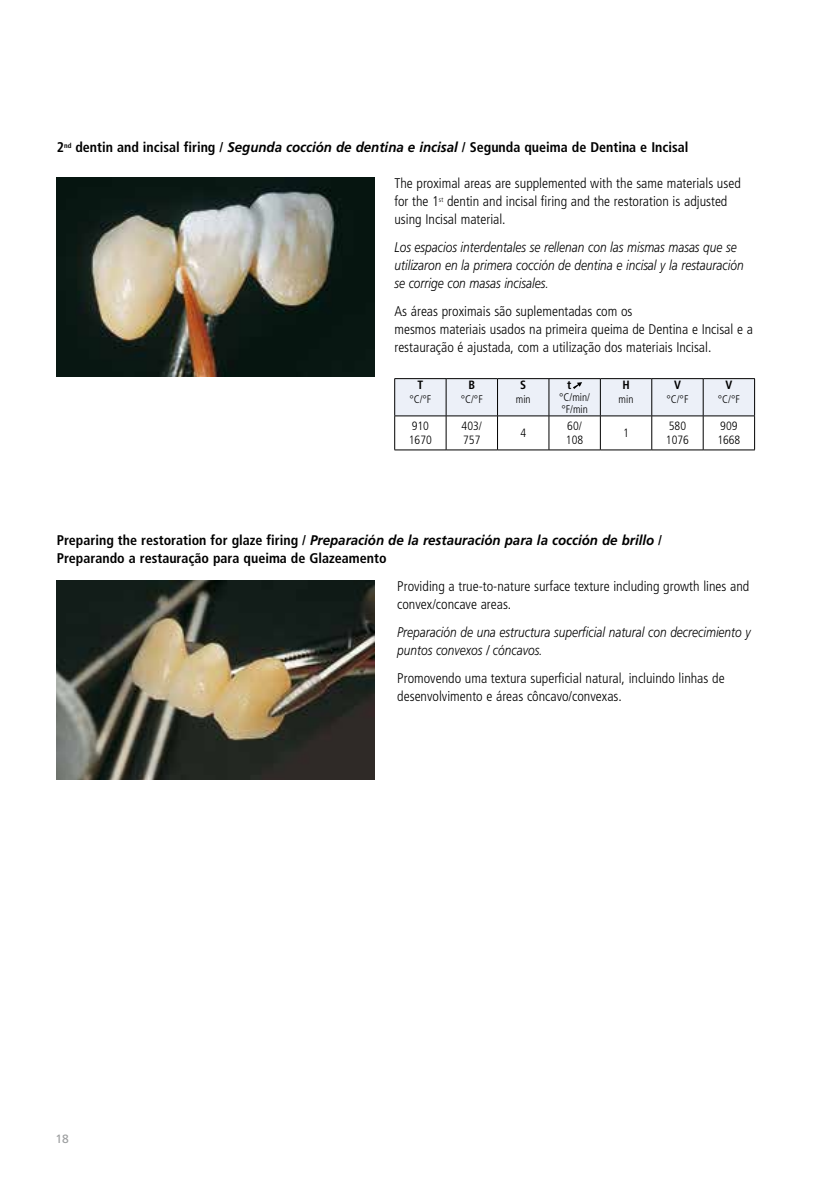
<style>
.page{position:relative;width:840px;height:1191px;background:#fff}
.page>*{position:absolute;margin:0;border:0;box-sizing:border-box;transform-origin:0 0}
.t1{font:300 condensed 14px/18px "Frutiger";color:#000}
.t2{font:italic 300 14px/18px "Frutiger";color:#000;scale:.85 1}
.t3{font:700 condensed 14px/18px "Frutiger";color:#000}
.t4{font:300 condensed 12px/14px "Frutiger";color:#000}
.t5{font:700 condensed 12px "Frutiger";color:#000}
.t6{font:12px "Frutiger";color:#9c9e9f}
.t7{font:300 condensed 11px/12px "Frutiger";color:#000}
.s1{font-style:italic;font-stretch:normal}
</style>
<div class="page">
<img style="left:57px;top:178px;width:317px;height:198px">
<hr style="left:394px;top:416px;width:1px;height:34px;background:#000">
<hr style="left:445px;top:416px;width:1px;height:34px;background:#000">
<hr style="left:497px;top:416px;width:1px;height:34px;background:#000">
<hr style="left:548px;top:416px;width:1px;height:34px;background:#000">
<hr style="left:599px;top:416px;width:1px;height:34px;background:#000">
<hr style="left:651px;top:416px;width:1px;height:34px;background:#000">
<hr style="left:702px;top:416px;width:1px;height:34px;background:#000">
<hr style="left:753px;top:416px;width:1px;height:34px;background:#000">
<hr style="left:394px;top:449px;width:52px;height:1px;background:#000">
<hr style="left:446px;top:449px;width:51px;height:1px;background:#000">
<hr style="left:497px;top:449px;width:51px;height:1px;background:#000">
<hr style="left:548px;top:449px;width:52px;height:1px;background:#000">
<hr style="left:600px;top:449px;width:51px;height:1px;background:#000">
<hr style="left:651px;top:449px;width:51px;height:1px;background:#000">
<hr style="left:702px;top:449px;width:52px;height:1px;background:#000">
<svg style="left:394px;top:378px;width:360px;height:38px;background:#dde1e8"></svg>
<img style="left:57px;top:580px;width:317px;height:199px">
<p class="t3" style="left:57px;top:138px;width:633px">2<sup>nd</sup> dentin and incisal firing / <span class="s1">Segunda cocción de dentina e incisal</span> / Segunda queima de Dentina e Incisal</p>
<p class="t1" style="left:394px;top:175px;width:348px">The proximal areas are supplemented with the same materials used for the 1<sup>st</sup> dentin and incisal firing and the restoration is adjusted using Incisal material.</p>
<p class="t2" style="left:394px;top:239px;width:412px">Los espacios interdentales se rellenan con las mismas masas que se utilizaron en la primera cocción de dentina e incisal y la restauración se corrige con masas incisales.</p>
<p class="t1" style="left:394px;top:303px;width:360px">As áreas proximais são suplementadas com os<br>mesmos materiais usados na primeira queima de Dentina e Incisal e a restauração é ajustada, com a utilização dos materiais Incisal.</p>
<p class="t5" style="left:417px;top:378px;width:7px">T</p>
<p class="t7" style="left:409px;top:393px;width:24px">°C/°F</p>
<p class="t5" style="left:520px;top:378px;width:7px">S</p>
<p class="t7" style="left:515px;top:393px;width:16px">min</p>
<p class="t5" style="left:468px;top:378px;width:8px">B</p>
<p class="t7" style="left:460px;top:393px;width:24px">°C/°F</p>
<p class="t5" style="left:622px;top:378px;width:9px">H</p>
<p class="t7" style="left:618px;top:393px;width:16px">min</p>
<p class="t5" style="left:673px;top:378px;width:8px">V</p>
<p class="t7" style="left:666px;top:393px;width:24px">°C/°F</p>
<p class="t5" style="left:725px;top:378px;width:8px">V</p>
<p class="t7" style="left:717px;top:393px;width:24px">°C/°F</p>
<p class="t5" style="left:567px;top:378px;width:6px">t</p>
<p class="t7" style="left:559px;top:391px;width:32px">°C/min/ °F/min</p>
<p class="t4" style="left:408px;top:419px;width:25px">910<br>1670</p>
<p class="t4" style="left:461px;top:419px;width:22px">403/<br>757</p>
<p class="t4" style="left:520px;top:426px;width:7px">4</p>
<p class="t4" style="left:565px;top:419px;width:19px">60/<br>108</p>
<p class="t4" style="left:622px;top:426px;width:7px">1</p>
<p class="t4" style="left:665px;top:419px;width:25px">580<br>1076</p>
<p class="t4" style="left:717px;top:419px;width:25px">909<br>1668</p>
<p class="t3" style="left:57px;top:531px;width:606px">Preparing the restoration for glaze firing / <span class="s1">Preparación de la restauración para la cocción de brillo</span> /<br>Preparando a restauração para queima de Glazeamento</p>
<p class="t1" style="left:397px;top:577px;width:353px">Providing a true-to-nature surface texture including growth lines and convex/concave areas.</p>
<p class="t2" style="left:397px;top:623px;width:417px">Preparación de una estructura superficial natural con decrecimiento y puntos convexos / cóncavos.</p>
<p class="t1" style="left:397px;top:669px;width:328px">Promovendo uma textura superficial natural, incluindo linhas de desenvolvimento e áreas côncavo/convexas.</p>
<p class="t6" style="left:56px;top:1132px;width:15px">18</p>
</div>
